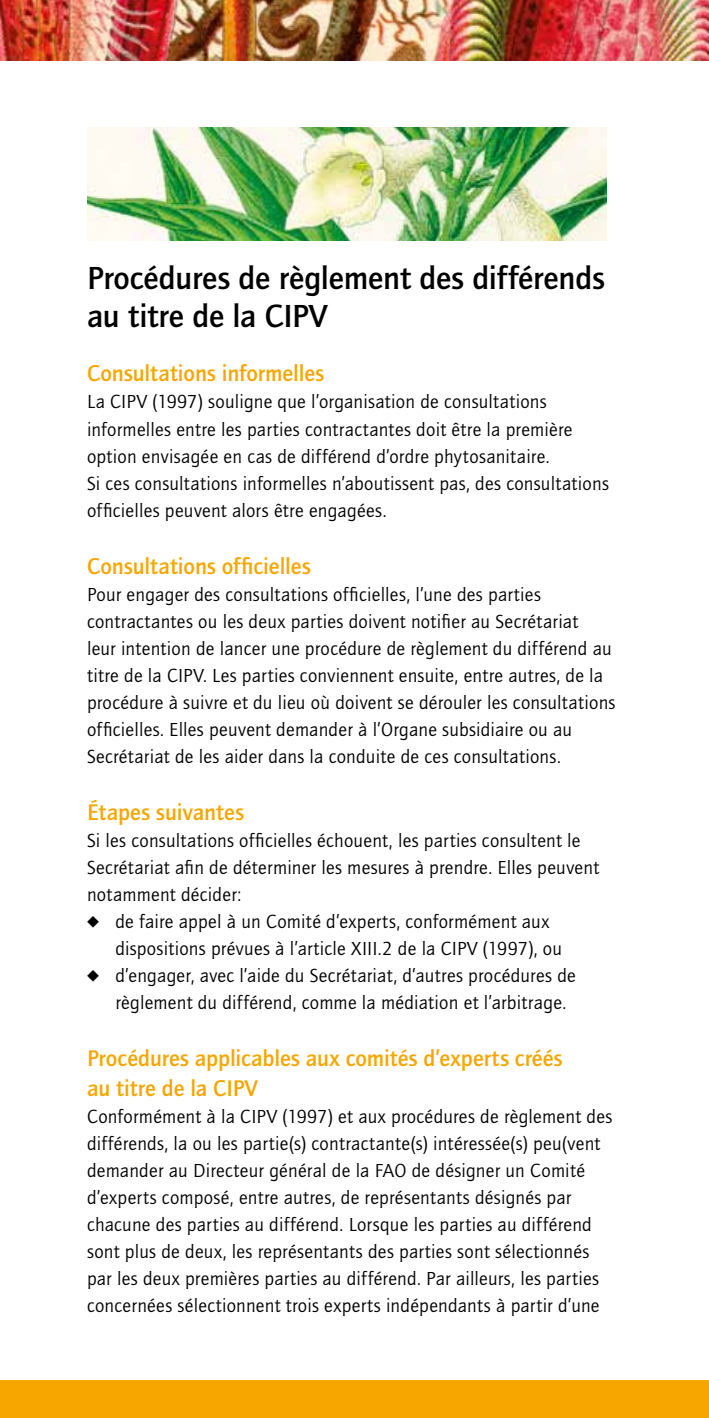
<style>
.page{position:relative;width:709px;height:1418px;background:#fff}
.page>*{position:absolute;margin:0;border:0;box-sizing:border-box;transform-origin:0 0}
.t1{font:500 33px/38px "Quay Sans";color:#000}
.t2{font:500 23.4px/30px "Quay Sans";letter-spacing:-.005em;color:#f7a600}
.t3{font:19.6px/27px "Quay Sans";letter-spacing:.01em;color:#000}
.s1{font-family:"European Pi One";font-size:12px}
</style>
<div class="page">
<div style="left:0;top:1380px;width:709px;height:37px;background:#f7a600"></div>
<img style="left:0;top:0;width:709px;height:60px">
<img style="left:87px;top:128px;width:520px;height:112px">
<h1 class="t1" style="left:87px;top:260px;width:519px">Procédures de règlement des différends au titre de la CIPV</h1>
<p class="t2" style="left:87px;top:359px;width:239px">Consultations informelles</p>
<p class="t3" style="left:87px;top:389px;width:523px">La CIPV (1997) souligne que l’organisation de consultations informelles entre les parties contractantes doit être la première option envisagée en cas de différend d’ordre phytosanitaire.<br>Si ces consultations informelles n’aboutissent pas, des consultations officielles peuvent alors être engagées.</p>
<p class="t2" style="left:87px;top:551px;width:225px">Consultations officielles</p>
<p class="t3" style="left:87px;top:581px;width:530px">Pour engager des consultations officielles, l’une des parties contractantes ou les deux parties doivent notifier au Secrétariat<br>leur intention de lancer une procédure de règlement du différend au titre de la CIPV. Les parties conviennent ensuite, entre autres, de la procédure à suivre et du lieu où doivent se dérouler les consultations officielles. Elles peuvent demander à l’Organe subsidiaire ou au Secrétariat de les aider dans la conduite de ces consultations.</p>
<p class="t2" style="left:87px;top:797px;width:159px">Étapes suivantes</p>
<p class="t3" style="left:87px;top:827px;width:495px">Si les consultations officielles échouent, les parties consultent le</p>
<p class="t3" style="left:87px;top:854px;width:513px">Secrétariat afin de déterminer les mesures à prendre. Elles peuvent</p>
<p class="t3" style="left:87px;top:881px;width:156px">notamment décider:</p>
<p class="t3" style="left:87px;top:908px;width:464px"><span class="s1">+</span> de faire appel à un Comité d’experts, conformément aux</p>
<p class="t3" style="left:115px;top:935px;width:448px">dispositions prévues à l’article XIII.2 de la CIPV (1997), ou</p>
<p class="t3" style="left:87px;top:962px;width:490px"><span class="s1">+</span> d’engager, avec l’aide du Secrétariat, d’autres procédures de</p>
<p class="t3" style="left:115px;top:989px;width:452px">règlement du différend, comme la médiation et l’arbitrage.</p>
<p class="t2" style="left:87px;top:1043px;width:477px">Procédures applicables aux comités d’experts créés au titre de la CIPV</p>
<p class="t3" style="left:87px;top:1103px;width:527px">Conformément à la CIPV (1997) et aux procédures de règlement des différends, la ou les partie(s) contractante(s) intéressée(s) peu(vent demander au Directeur général de la FAO de désigner un Comité d’experts composé, entre autres, de représentants désignés par chacune des parties au différend. Lorsque les parties au différend sont plus de deux, les représentants des parties sont sélectionnés par les deux premières parties au différend. Par ailleurs, les parties concernées sélectionnent trois experts indépendants à partir d’une</p>
</div>
